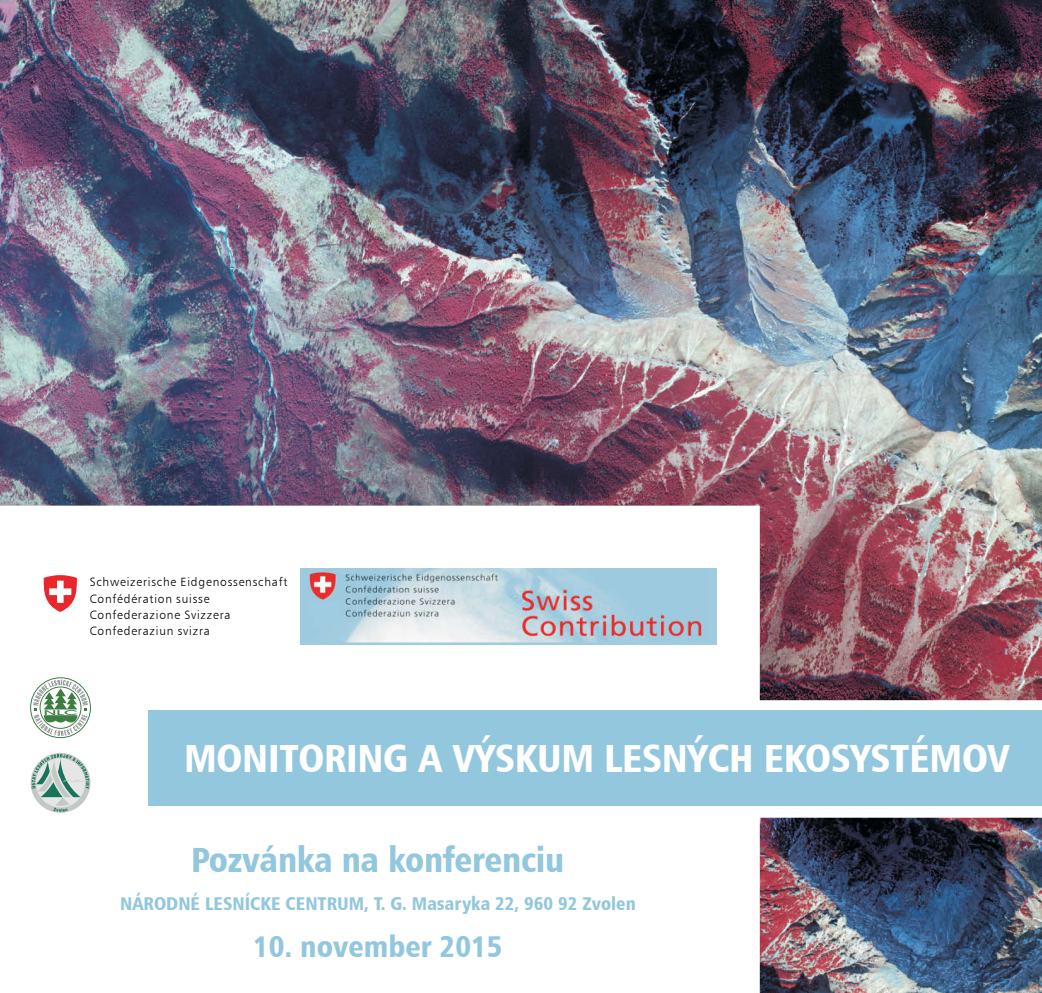
<style>
.page{position:relative;width:1042px;height:993px;background:#fff}
.page>*{position:absolute;margin:0;border:0;box-sizing:border-box;transform-origin:0 0}
.t1{font:39.2px "Humanist 777 BT Black Condensed B";letter-spacing:-.005em;color:#fff}
.t2{font:35px "Humanist 777 BT Black Condensed B";letter-spacing:-.01em;color:#92c7dd}
.t3{font:29.93px "Humanist 777 BT Black Condensed B";color:#92c7dd}
.t4{font:18.38px "Humanist 777 BT Black Condensed B";color:#92c7dd}
.t5{font:12.08px/16.3px "Humanist 777 BT Light B";letter-spacing:.065em;color:#000}
.t6{font:500 6.83px "Avant Garde IT Cby BT";color:#3e7e43;scale:2.77 1}
</style>
<div class="page">
<img style="left:0;top:0;width:1042px;height:505px">
<img style="left:0;top:505px;width:1042px;height:487px">
<div style="left:148px;top:710px;width:893px;height:96px;background:#92c7dd"></div>
<div style="left:36px;top:570px;width:263px;height:70px;background:#fff"></div>
<svg style="left:44px;top:575px;width:33px;height:36px"></svg>
<img style="left:300px;top:568px;width:416px;height:76px">
<svg style="left:30px;top:677px;width:61px;height:60px"></svg>
<svg style="left:33px;top:678px;width:55px;height:57px"></svg>
<svg style="left:31px;top:753px;width:58px;height:58px"></svg>
<p class="t5" style="left:90px;top:575px;width:199px">Schweizerische Eidgenossenschaft<br>Confédération suisse<br>Confederazione Svizzera<br>Confederaziun svizra</p>
<p class="t6" style="left:44px;top:709px;width:14px">NLC</p>
<h1 class="t1" style="left:184px;top:741px;width:827px">MONITORING A VÝSKUM LESNÝCH EKOSYSTÉMOV</h1>
<h2 class="t2" style="left:191px;top:845px;width:375px">Pozvánka na konferenciu</h2>
<h3 class="t4" style="left:120px;top:895px;width:517px">NÁRODNÉ LESNÍCKE CENTRUM, T. G. Masaryka 22, 960 92 Zvolen</h3>
<h3 class="t3" style="left:253px;top:933px;width:251px">10. november 2015</h3>
</div>
